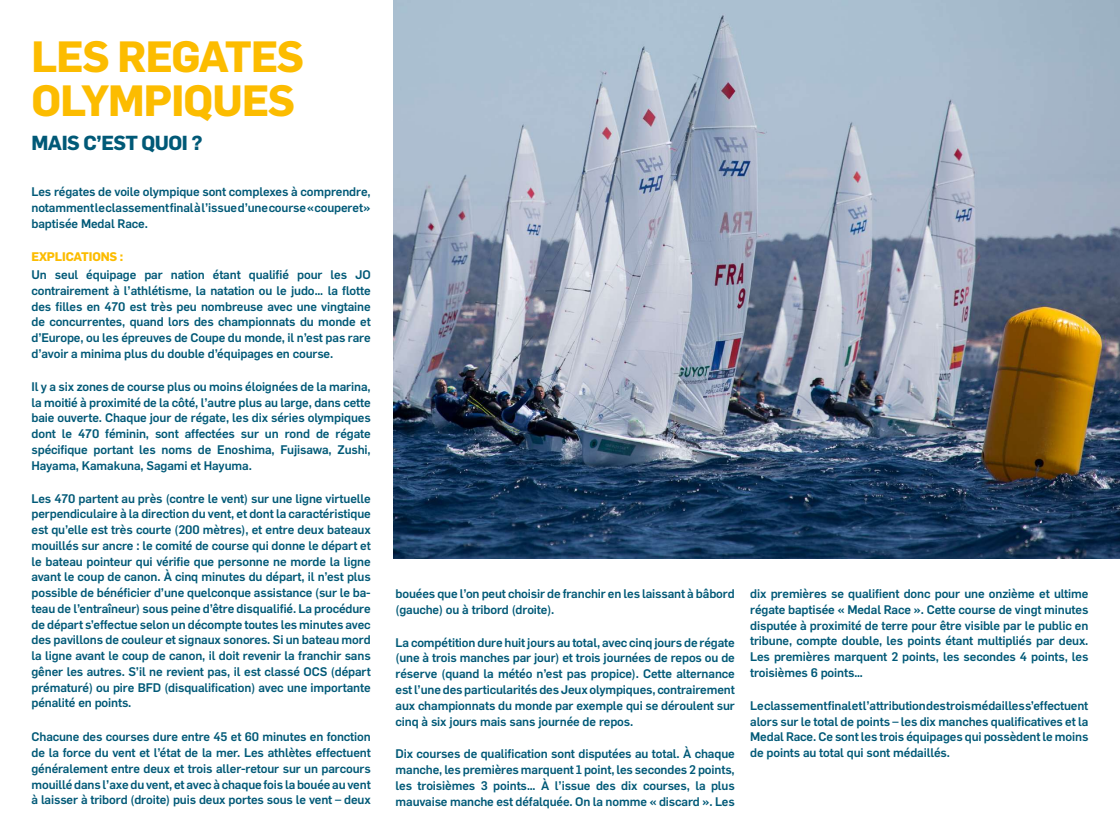
<style>
.page{position:relative;width:1120px;height:840px;background:#fff}
.page>*{position:absolute;margin:0;border:0;box-sizing:border-box;transform-origin:0 0}
.t1{font:700 42.96px/44.2px "Flama";letter-spacing:-.02em;color:#fcbc00}
.t2{font:700 19.95px "Flama";letter-spacing:-.025em;color:#005977}
.t3{font:500 12.25px/15.8px "Flama";letter-spacing:-.01em;color:#005977;text-align:justify}
.t4{font:700 12.25px "Flama";letter-spacing:-.01em;color:#fcbc00}
</style>
<div class="page">
<img style="left:393px;top:0;width:727px;height:558px">
<h1 class="t1" style="left:32px;top:32px;width:274px">LES REGATES<br>OLYMPIQUES</h1>
<h2 class="t2" style="left:32px;top:129px;width:172px">MAIS C’EST QUOI ?</h2>
<p class="t3" style="left:32px;top:183px;width:341px">Les régates de voile olympique sont complexes à comprendre, notamment le classement final à l’issue d’une course « couperet » baptisée Medal Race.</p>
<p class="t4" style="left:32px;top:248px;width:93px">EXPLICATIONS :</p>
<p class="t3" style="left:32px;top:266px;width:341px">Un seul équipage par nation étant qualifié pour les JO contrairement à l’athlétisme, la natation ou le judo… la flotte des filles en 470 est très peu nombreuse avec une vingtaine de concurrentes, quand lors des championnats du monde et d’Europe, ou les épreuves de Coupe du monde, il n’est pas rare d’avoir a minima plus du double d’équipages en course.</p>
<p class="t3" style="left:32px;top:378px;width:341px">Il y a six zones de course plus ou moins éloignées de la marina, la moitié à proximité de la côté, l’autre plus au large, dans cette baie ouverte. Chaque jour de régate, les dix séries olympiques dont le 470 féminin, sont affectées sur un rond de régate spécifique portant les noms de Enoshima, Fujisawa, Zushi, Hayama, Kamakuna, Sagami et Hayuma.</p>
<p class="t3" style="left:32px;top:490px;width:341px">Les 470 partent au près (contre le vent) sur une ligne virtuelle perpendiculaire à la direction du vent, et dont la caractéristique est qu’elle est très courte (200 mètres), et entre deux bateaux mouillés sur ancre : le comité de course qui donne le départ et le bateau pointeur qui vérifie que personne ne morde la ligne avant le coup de canon. À cinq minutes du départ, il n’est plus possible de bénéficier d’une quelconque assistance (sur le ba&shy;teau de l’entraîneur) sous peine d’être disqualifié. La procédure de départ s’effectue selon un décompte toutes les minutes avec des pavillons de couleur et signaux sonores. Si un bateau mord la ligne avant le coup de canon, il doit revenir la franchir sans gêner les autres. S’il ne revient pas, il est classé OCS (départ prématuré) ou pire BFD (disqualification) avec une importante pénalité en points.</p>
<p class="t3" style="left:32px;top:728px;width:341px">Chacune des courses dure entre 45 et 60 minutes en fonction de la force du vent et l’état de la mer. Les athlètes effectuent généralement entre deux et trois aller-retour sur un parcours mouillé dans l’axe du vent, et avec à chaque fois la bouée au vent à laisser à tribord (droite) puis deux portes sous le vent – deux</p>
<p class="t3" style="left:396px;top:585px;width:341px">bouées que l’on peut choisir de franchir en les laissant à bâbord (gauche) ou à tribord (droite).</p>
<p class="t3" style="left:396px;top:634px;width:341px">La compétition dure huit jours au total, avec cinq jours de régate (une à trois manches par jour) et trois journées de repos ou de réserve (quand la météo n’est pas propice). Cette alternance est l’une des particularités des Jeux olympiques, contrairement aux championnats du monde par exemple qui se déroulent sur cinq à six jours mais sans journée de repos.</p>
<p class="t3" style="left:396px;top:745px;width:341px">Dix courses de qualification sont disputées au total. À chaque manche, les premières marquent 1 point, les secondes 2 points, les troisièmes 3 points… À l’issue des dix courses, la plus mauvaise manche est défalquée. On la nomme « discard ». Les</p>
<p class="t3" style="left:750px;top:585px;width:340px">dix premières se qualifient donc pour une onzième et ultime régate baptisée « Medal Race ». Cette course de vingt minutes disputée à proximité de terre pour être visible par le public en tribune, compte double, les points étant multipliés par deux.<br>Les premières marquent 2 points, les secondes 4 points, les troisièmes 6 points…</p>
<p class="t3" style="left:750px;top:697px;width:340px">Le classement final et l’attribution des trois médailles s’effectuent alors sur le total de points – les dix manches qualificatives et la Medal Race. Ce sont les trois équipages qui possèdent le moins de points au total qui sont médaillés.</p>
</div>
